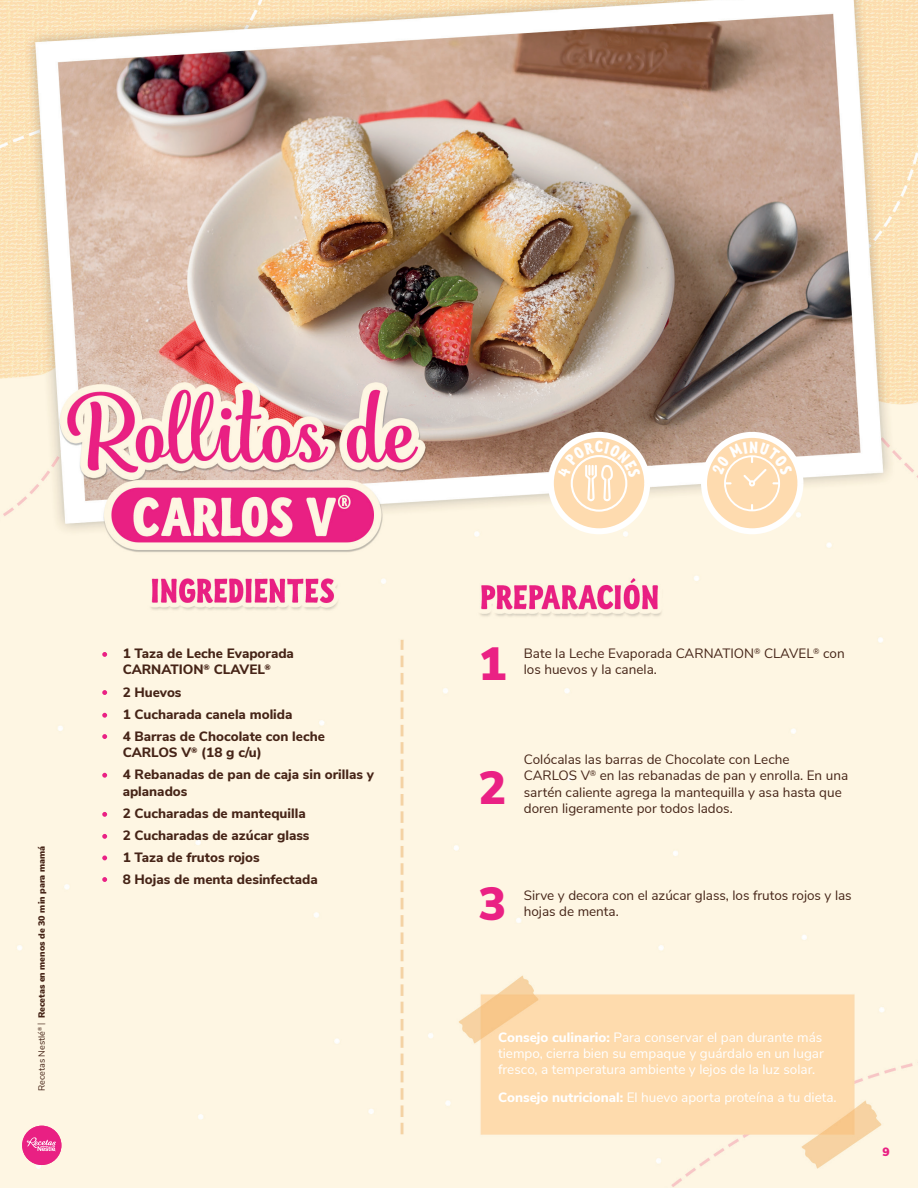
<style>
.page{position:relative;width:918px;height:1188px;background:#fff}
.page>*{position:absolute;margin:0;border:0;box-sizing:border-box;transform-origin:0 0}
.t1{font:900 46.5px "Nunito Sans";color:#ea2184}
.t2{font:13.5px/16.2px "Nunito Sans";color:#452417}
.t3{font:800 13.5px/22.2px "Nunito Sans";color:#462417}
.t4{font:13.5px/16.2px "Nunito Sans";color:#fff;text-align:justify}
.t5{font:900 12px "Nunito Sans";color:#e92083}
.t6{font:900 9px "Nunito Sans";color:#462417}
.s1{font-weight:400}
.s2{font-family:"Photo Wall Poster Serif";font-weight:400}
.s3{font-weight:800}
</style>
<div class="page">
<img style="left:0;top:645px;width:918px;height:543px">
<img style="left:22px;top:1126px;width:39px;height:39px;border-radius:20px">
<svg style="left:27px;top:1137px;width:29px;height:14px"></svg>
<img style="left:0;top:0;width:918px;height:645px">
<svg style="left:701px;top:432px;width:102px;height:102px"></svg>
<svg style="left:548px;top:432px;width:102px;height:102px"></svg>
<svg style="left:102px;top:652px;width:5px;height:5px"></svg>
<svg style="left:102px;top:690px;width:5px;height:5px"></svg>
<svg style="left:102px;top:713px;width:5px;height:5px"></svg>
<svg style="left:102px;top:734px;width:5px;height:5px"></svg>
<svg style="left:102px;top:773px;width:5px;height:5px"></svg>
<svg style="left:102px;top:812px;width:5px;height:5px"></svg>
<svg style="left:102px;top:834px;width:5px;height:5px"></svg>
<svg style="left:102px;top:855px;width:5px;height:5px"></svg>
<svg style="left:102px;top:877px;width:5px;height:5px"></svg>
<svg style="left:557px;top:441px;width:84px;height:61px"></svg>
<svg style="left:712px;top:441px;width:81px;height:70px"></svg>
<p class="t6" style="left:35px;top:1091px;width:246px;rotate:-90deg"><span class="s1">Recetas Nestlé</span><sup>®</sup> <span class="s2">|</span> Recetas en menos de 30 min para mamá</p>
<p class="t3" style="left:123px;top:645px;width:173px;line-height:16.2px">1 Taza de Leche Evaporada<br>CARNATION<sup>®</sup> CLAVEL<sup>®</sup></p>
<p class="t3" style="left:123px;top:680px;width:204px">2 Huevos<br>1 Cucharada canela molida<br>4 Barras de Chocolate con leche</p>
<p class="t3" style="left:123px;top:741px;width:253px">CARLOS V<sup>®</sup> (18 g c/u)<br>4 Rebanadas de pan de caja sin orillas y</p>
<p class="t3" style="left:123px;top:779px;width:197px">aplanados<br>2 Cucharadas de mantequilla<br>2 Cucharadas de azúcar glass<br>1 Taza de frutos rojos<br>8 Hojas de menta desinfectada</p>
<h1 class="t1" style="left:479px;top:629px;width:29px">1</h1>
<p class="t2" style="left:524px;top:645px;width:322px">Bate la Leche Evaporada CARNATION<sup>®</sup> CLAVEL<sup>®</sup> con los huevos y la canela.</p>
<h1 class="t1" style="left:479px;top:754px;width:29px">2</h1>
<p class="t2" style="left:524px;top:751px;width:326px">Colócalas las barras de Chocolate con Leche<br>CARLOS V<sup>®</sup> en las rebanadas de pan y enrolla. En una sartén caliente agrega la mantequilla y asa hasta que doren ligeramente por todos lados.</p>
<h1 class="t1" style="left:479px;top:870px;width:29px">3</h1>
<p class="t2" style="left:524px;top:886px;width:329px">Sirve y decora con el azúcar glass, los frutos rojos y las hojas de menta.</p>
<p class="t4" style="left:498px;top:1028px;width:327px"><span class="s3">Consejo culinario:</span> Para conservar el pan durante más tiempo, cierra bien su empaque y guárdalo en un lugar fresco, a temperatura ambiente y lejos de la luz solar.</p>
<p class="t4" style="left:498px;top:1088px;width:340px"><span class="s3">Consejo nutricional:</span> El huevo aporta proteína a tu dieta.</p>
<p class="t5" style="left:883px;top:1143px;width:9px">9</p>
</div>
